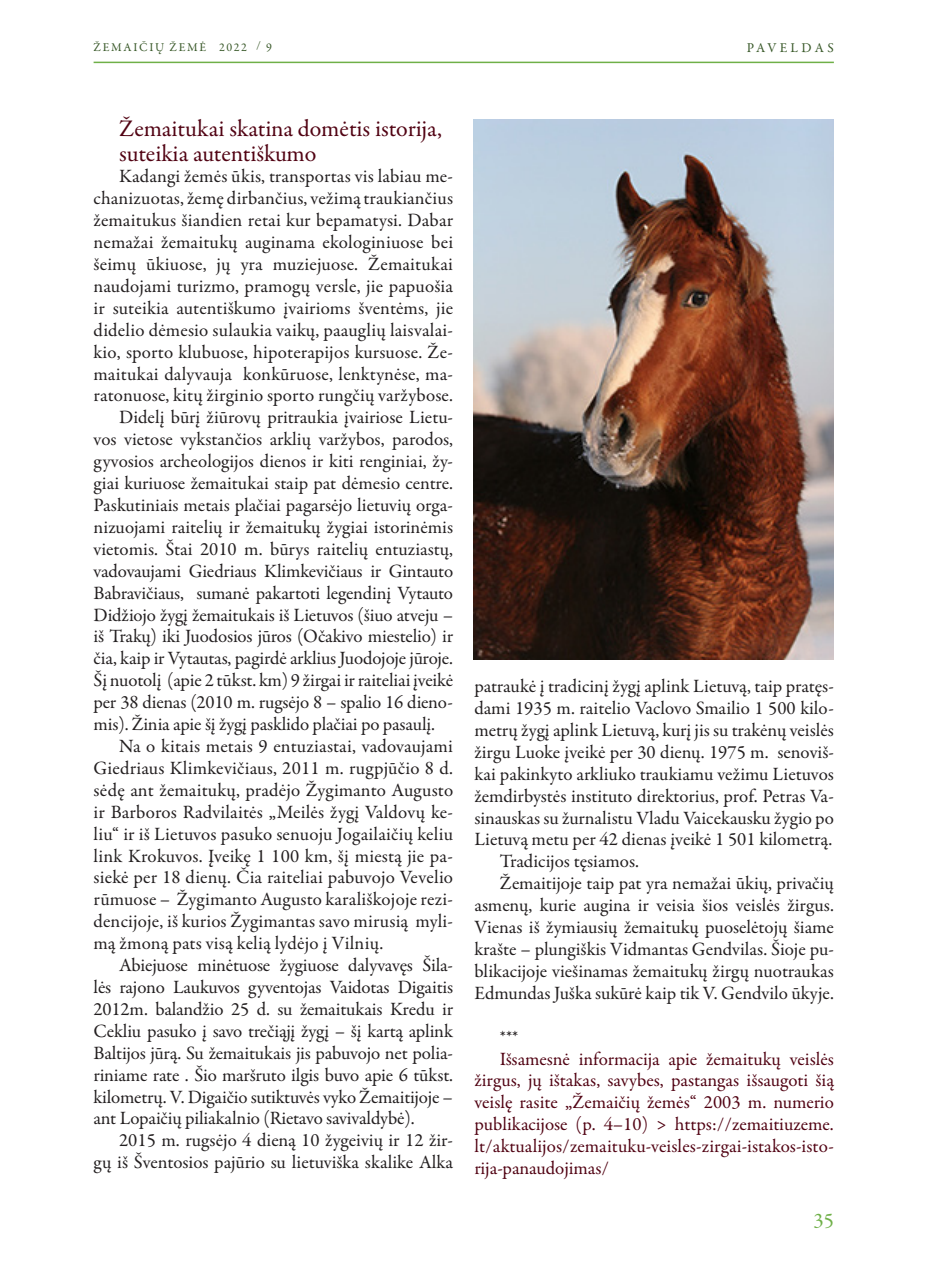
<style>
.page{position:relative;width:936px;height:1276px;background:#fff}
.page>*{position:absolute;margin:0;border:0;box-sizing:border-box;transform-origin:0 0}
.tekstas{font:24px "Garamond Premr Pro";letter-spacing:-.005em;color:#510313}
.t1{font:21px "Garamond Premr Pro";color:#6fb048}
.tekstas-2{font:18.9px/21.9px "Garamond Premr Pro";color:#231f20;text-align:justify}
.tekstas-3{font:18.9px/21.9px "Garamond Premr Pro";color:#510313;text-align:justify}
.t2{font:13.5px "Garamond Premr Pro";letter-spacing:.245em;color:#375727}
.t3{font:12px "Garamond Premr Pro";letter-spacing:.14em;color:#375727}
</style>
<div class="page">
<hr style="left:94px;top:62px;width:739px;height:1px;background:#6fb048">
<img style="left:473px;top:119px;width:360px;height:540px">
<p class="t3" style="left:94px;top:40px;width:180px">ŽEMAIČIŲ ŽEMĖ 2022 / 9</p>
<p class="t2" style="left:746px;top:39px;width:89px">PAVELDAS</p>
<p class="tekstas" style="left:119px;top:114px;width:324px">Žemaitukai skatina domėtis istorija,</p>
<p class="tekstas" style="left:119px;top:138px;width:199px">suteikia autentiškumo</p>
<p class="tekstas-2" style="left:94px;top:166px;width:361px;text-indent:26px">Kadangi žemės ūkis, transportas vis labiau me&shy;chanizuotas, žemę dirbančius, vežimą traukiančius žemaitukus šiandien retai kur bepamatysi. Dabar nemažai žemaitukų auginama ekologiniuose bei šeimų ūkiuose, jų yra muziejuose. Žemaitukai naudojami turizmo, pramogų versle, jie papuošia ir suteikia autentiškumo įvairioms šventėms, jie didelio dėmesio sulaukia vaikų, paauglių laisvalai&shy;kio, sporto klubuose, hipoterapijos kursuose. Že&shy;maitukai dalyvauja konkūruose, lenktynėse, ma&shy;ratonuose, kitų žirginio sporto rungčių varžybose.</p>
<p class="tekstas-2" style="left:94px;top:407px;width:361px;text-indent:26px">Didelį būrį žiūrovų pritraukia įvairiose Lietu&shy;vos vietose vykstančios arklių varžybos, parodos, gyvosios archeologijos dienos ir kiti renginiai, žy&shy;giai kuriuose žemaitukai staip pat dėmesio centre.<br>Paskutiniais metais plačiai pagarsėjo lietuvių orga&shy;nizuojami raitelių ir žemaitukų žygiai istorinėmis vietomis. Štai 2010 m. būrys raitelių entuziastų, vadovaujami Giedriaus Klimkevičiaus ir Gintauto Babravičiaus, sumanė pakartoti legendinį Vytauto Didžiojo žygį žemaitukais iš Lietuvos (šiuo atveju – iš Trakų) iki Juodosios jūros (Očakivo miestelio) ir čia, kaip ir Vytautas, pagirdė arklius Juodojoje jūroje.<br>Šį nuotolį (apie 2 tūkst. km) 9 žirgai ir raiteliai įveikė per 38 dienas (2010 m. rugsėjo 8 – spalio 16 dieno&shy;mis). Žinia apie šį žygį pasklido plačiai po pasaulį.</p>
<p class="tekstas-2" style="left:94px;top:735px;width:361px;text-indent:26px">Na o kitais metais 9 entuziastai, vadovaujami Giedriaus Klimkevičiaus, 2011 m. rugpjūčio 8 d. sėdę ant žemaitukų, pradėjo Žygimanto Augusto ir Barboros Radvilaitės „Meilės žygį Valdovų ke&shy;liu“ ir iš Lietuvos pasuko senuoju Jogailaičių keliu link Krokuvos. Įveikę 1 100 km, šį miestą jie pa&shy;siekė per 18 dienų. Čia raiteliai pabuvojo Vevelio rūmuose – Žygimanto Augusto karališkojoje rezi&shy;dencijoje, iš kurios Žygimantas savo mirusią myli&shy;mą žmoną pats visą kelią lydėjo į Vilnių.</p>
<p class="tekstas-2" style="left:94px;top:954px;width:361px;text-indent:26px">Abiejuose minėtuose žygiuose dalyvavęs Šila&shy;lės rajono Laukuvos gyventojas Vaidotas Digaitis 2012m. balandžio 25 d. su žemaitukais Kredu ir Cekliu pasuko į savo trečiąjį žygį – šį kartą aplink Baltijos jūrą. Su žemaitukais jis pabuvojo net polia&shy;riniame rate . Šio maršruto ilgis buvo apie 6 tūkst. kilometrų. V. Digaičio sutiktuvės vyko Žemaitijoje – ant Lopaičių piliakalnio (Rietavo savivaldybė).</p>
<p class="tekstas-2" style="left:94px;top:1130px;width:361px;text-align:right">2015 m. rugsėjo 4 dieną 10 žygeivių ir 12 žir-<br>gų iš Šventosios pajūrio su lietuviška skalike Alka</p>
<p class="tekstas-2" style="left:474px;top:675px;width:361px">patraukė į tradicinį žygį aplink Lietuvą, taip pratęs&shy;dami 1935 m. raitelio Vaclovo Smailio 1 500 kilo&shy;metrų žygį aplink Lietuvą, kurį jis su trakėnų veislės žirgu Luoke įveikė per 30 dienų. 1975 m. senoviš&shy;kai pakinkyto arkliuko traukiamu vežimu Lietuvos žemdirbystės instituto direktorius, prof. Petras Va&shy;sinauskas su žurnalistu Vladu Vaicekausku žygio po Lietuvą metu per 42 dienas įveikė 1 501 kilometrą.</p>
<p class="tekstas-2" style="left:500px;top:851px;width:141px">Tradicijos tęsiamos.</p>
<p class="tekstas-2" style="left:474px;top:873px;width:361px;text-indent:26px">Žemaitijoje taip pat yra nemažai ūkių, privačių asmenų, kurie augina ir veisia šios veislės žirgus.<br>Vienas iš žymiausių žemaitukų puoselėtojų šiame krašte – plungiškis Vidmantas Gendvilas. Šioje pu&shy;blikacijoje viešinamas žemaitukų žirgų nuotraukas Edmundas Juška sukūrė kaip tik V. Gendvilo ūkyje.</p>
<p class="tekstas-2" style="left:500px;top:1026px;width:20px">***</p>
<p class="tekstas-3" style="left:474px;top:1048px;width:361px;text-indent:26px">Išsamesnė informacija apie žemaitukų veislės žirgus, jų ištakas, savybes, pastangas išsaugoti šią veislę rasite „Žemaičių žemės“ 2003 m. numerio publikacijose (p. 4–10) &gt; https://zemaitiuzeme. lt/aktualijos/zemaituku-veisles-zirgai-istakos-isto&shy;rija-panaudojimas/</p>
<p class="t1" style="left:813px;top:1208px;width:22px">35</p>
</div>
